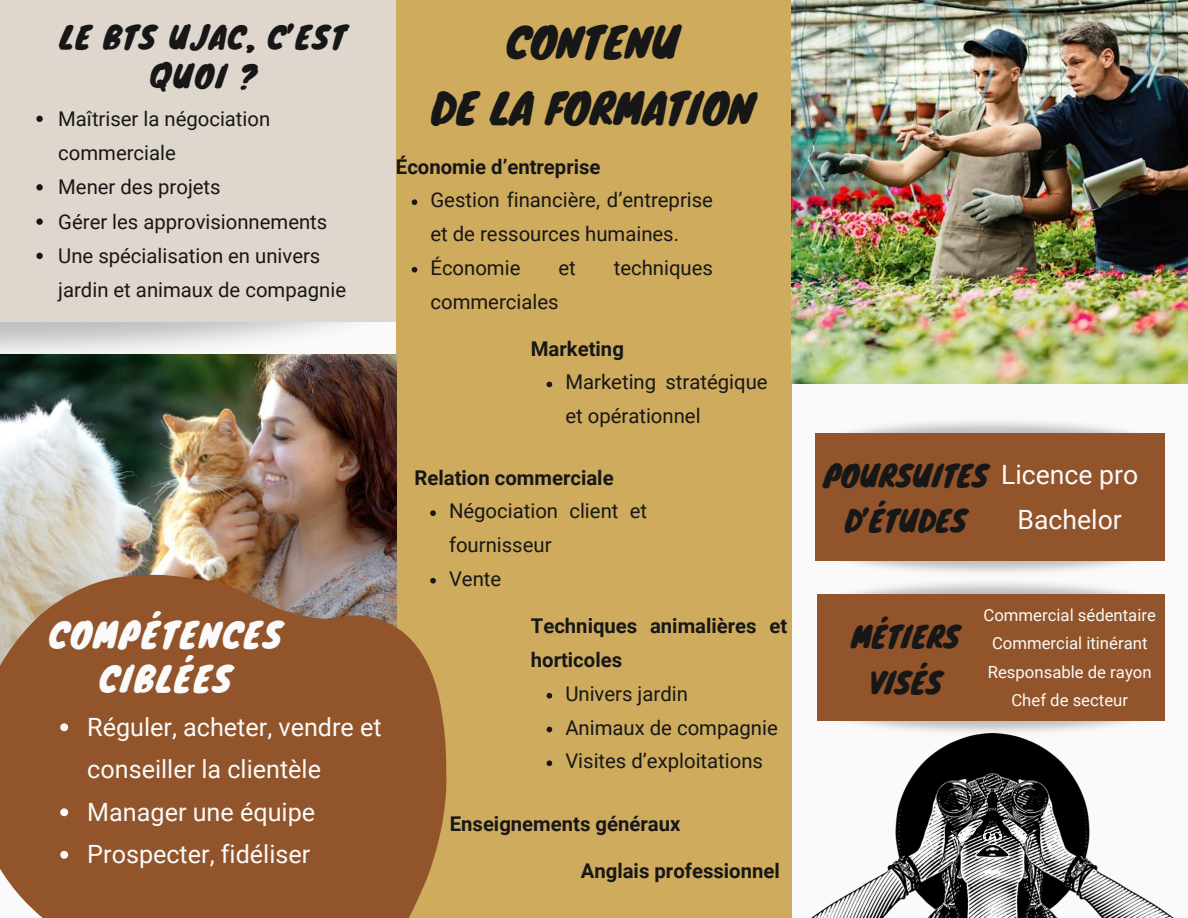
<style>
.page{position:relative;width:1188px;height:918px;background:#fff}
.page>*{position:absolute;margin:0;border:0;box-sizing:border-box;transform-origin:0 0}
.t1{font:41.4px "Knewave";color:#171717}
.t2{font:34.05px/43.5px "Knewave";letter-spacing:.05em;color:#fafafa;text-align:center}
.t3{font:30.3px/38.5px "Knewave";letter-spacing:.05em;color:#171717;text-align:center}
.t4{font:28.95px/45.5px "Knewave";color:#171717;text-align:center}
.t5{font:26.55px "Roboto";color:#fafafa}
.t6{font:25.2px/42.5px "Roboto";color:#fafafa}
.t7{font:20.25px/33.8px "Roboto";color:#171717}
.t8{font:700 20.25px/33.8px "Roboto";color:#171717}
.t9{font:16.65px "Roboto";color:#fafafa}
</style>
<div class="page">
<div style="left:0;top:0;width:430px;height:322px;background:#dfd7cd"></div>
<div style="left:396px;top:0;width:396px;height:918px;background:#ceab5d"></div>
<img style="left:792px;top:0;width:396px;height:384px">
<img style="left:0;top:354px;width:396px;height:221px">
<svg style="left:0;top:575px;width:447px;height:343px;fill:#92542a"></svg>
<img style="left:815px;top:560px;width:350px;height:2px">
<div style="left:815px;top:433px;width:350px;height:127px;background:#92542a"></div>
<img style="left:817px;top:562px;width:348px;height:33px">
<div style="left:817px;top:595px;width:348px;height:126px;background:#92542a"></div>
<img style="left:810px;top:733px;width:364px;height:185px">
<svg style="left:60px;top:723px;width:8px;height:8px"></svg>
<svg style="left:60px;top:808px;width:8px;height:8px"></svg>
<svg style="left:60px;top:851px;width:8px;height:8px"></svg>
<svg style="left:36px;top:116px;width:7px;height:6px"></svg>
<svg style="left:36px;top:184px;width:7px;height:7px"></svg>
<svg style="left:36px;top:218px;width:7px;height:7px"></svg>
<svg style="left:36px;top:253px;width:7px;height:6px"></svg>
<svg style="left:412px;top:199px;width:5px;height:6px"></svg>
<svg style="left:412px;top:267px;width:5px;height:6px"></svg>
<svg style="left:547px;top:382px;width:5px;height:5px"></svg>
<svg style="left:430px;top:510px;width:6px;height:6px"></svg>
<svg style="left:430px;top:578px;width:6px;height:6px"></svg>
<svg style="left:547px;top:693px;width:5px;height:6px"></svg>
<svg style="left:547px;top:727px;width:5px;height:5px"></svg>
<svg style="left:547px;top:760px;width:5px;height:6px"></svg>
<p class="t3" style="left:59px;top:17px;width:288px">LE BTS UJAC, C’EST<br>QUOI ?</p>
<p class="t7" style="left:58px;top:102px;width:214px;line-height:34.3px">Maîtriser la négociation commerciale</p>
<p class="t7" style="left:58px;top:171px;width:164px">Mener des projets</p>
<p class="t7" style="left:58px;top:205px;width:271px">Gérer les approvisionnements</p>
<p class="t7" style="left:58px;top:239px;width:289px;line-height:34.3px">Une spécialisation en univers jardin et animaux de compagnie</p>
<p class="t1" style="left:506px;top:9px;width:175px">CONTENU</p>
<p class="t1" style="left:431px;top:74px;width:325px">DE LA FORMATION</p>
<p class="t8" style="left:396px;top:150px;width:206px">Économie d’entreprise</p>
<p class="t7" style="left:430px;top:183px;width:284px">Gestion financière, d’entreprise et de ressources humaines.</p>
<p class="t7" style="left:430px;top:251px;width:91px">Économie</p>
<p class="t7" style="left:558px;top:251px;width:19px">et</p>
<p class="t7" style="left:614px;top:251px;width:101px">techniques</p>
<p class="t7" style="left:430px;top:285px;width:130px">commerciales</p>
<p class="t8" style="left:531px;top:332px;width:95px">Marketing</p>
<p class="t7" style="left:565px;top:366px;width:204px">Marketing stratégique et opérationnel</p>
<p class="t2" style="left:49px;top:612px;width:235px">COMPÉTENCES<br>CIBLÉES</p>
<p class="t6" style="left:87px;top:706px;width:296px">Réguler, acheter, vendre et conseiller la clientèle</p>
<p class="t6" style="left:87px;top:791px;width:229px">Manager une équipe</p>
<p class="t6" style="left:87px;top:834px;width:224px">Prospecter, fidéliser</p>
<p class="t8" style="left:414px;top:461px;width:201px">Relation commerciale</p>
<p class="t7" style="left:449px;top:494px;width:200px">Négociation client et fournisseur</p>
<p class="t7" style="left:449px;top:562px;width:54px">Vente</p>
<p class="t8" style="left:531px;top:610px;width:258px">Techniques animalières et horticoles</p>
<p class="t7" style="left:565px;top:677px;width:124px">Univers jardin</p>
<p class="t7" style="left:565px;top:711px;width:214px">Animaux de compagnie</p>
<p class="t7" style="left:565px;top:745px;width:199px">Visites d’exploitations</p>
<p class="t8" style="left:450px;top:807px;width:232px">Enseignements généraux</p>
<p class="t8" style="left:581px;top:854px;width:201px">Anglais professionnel</p>
<p class="t4" style="left:823px;top:452px;width:166px">POURSUITES<br>D’ÉTUDES</p>
<p class="t5" style="left:1001px;top:459px;width:139px">Licence pro</p>
<p class="t5" style="left:1018px;top:504px;width:106px">Bachelor</p>
<p class="t4" style="left:852px;top:612px;width:110px;line-height:46.2px">MÉTIERS<br>VISÉS</p>
<p class="t9" style="left:984px;top:605px;width:174px">Commercial sédentaire</p>
<p class="t9" style="left:992px;top:634px;width:157px">Commercial itinérant</p>
<p class="t9" style="left:988px;top:662px;width:165px">Responsable de rayon</p>
<p class="t9" style="left:1011px;top:690px;width:118px">Chef de secteur</p>
</div>
